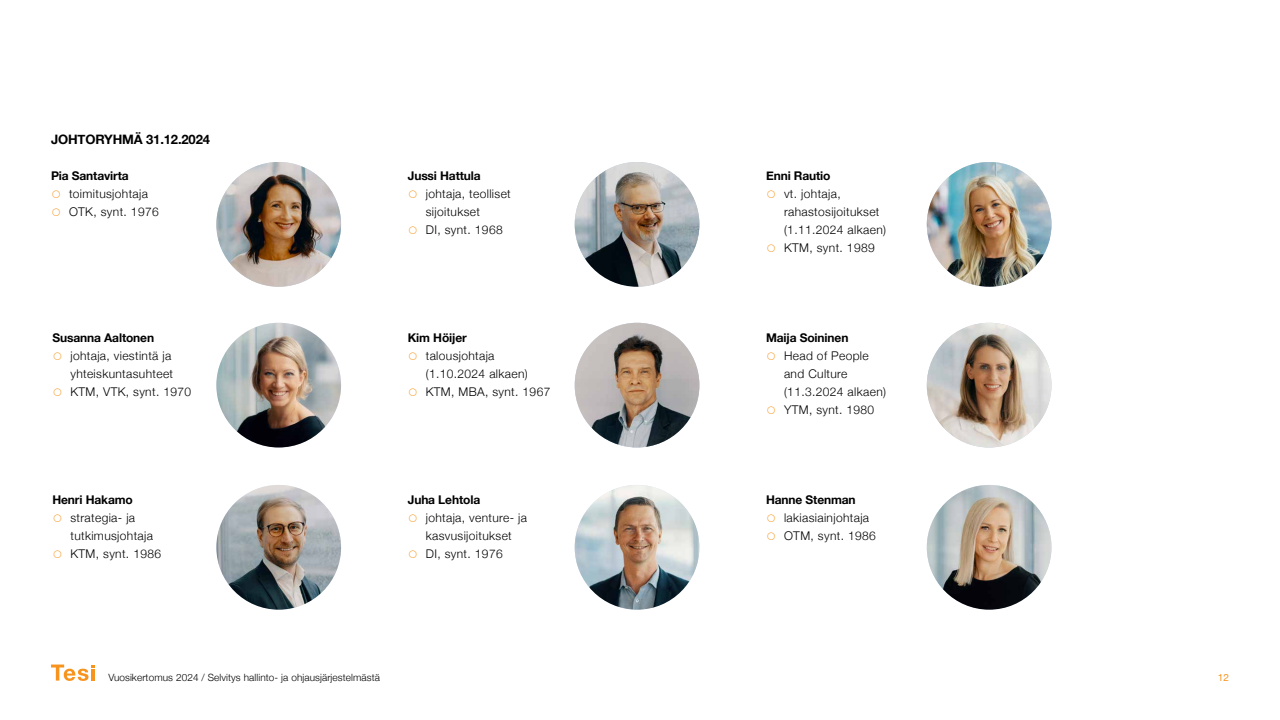
<style>
.page{position:relative;width:1280px;height:720px;background:#fff}
.page>*{position:absolute;margin:0;border:0;box-sizing:border-box;transform-origin:0 0}
.t1{font:700 13px "Helvetica Neue";letter-spacing:-.01em;color:#000}
.t2{font:300 12px/18px "Helvetica Neue";letter-spacing:.03em;color:#000}
.t3{font:700 12px "Helvetica Neue";letter-spacing:-.01em;color:#000}
.t4{font:300 10px "Helvetica Neue";letter-spacing:.01em;color:#000}
.t5{font:10px "Helvetica Neue";color:#f7941d}
.s1{color:#f7941d}
</style>
<div class="page">
<img style="left:575px;top:323px;width:124px;height:125px;border-radius:62px">
<img style="left:927px;top:162px;width:125px;height:125px;border-radius:62px">
<img style="left:575px;top:162px;width:124px;height:125px;border-radius:62px">
<img style="left:216px;top:485px;width:125px;height:125px;border-radius:62px">
<img style="left:216px;top:323px;width:125px;height:125px;border-radius:62px">
<img style="left:216px;top:162px;width:125px;height:125px;border-radius:62px">
<img style="left:927px;top:485px;width:125px;height:125px;border-radius:62px">
<img style="left:575px;top:485px;width:124px;height:125px;border-radius:62px">
<img style="left:927px;top:323px;width:125px;height:125px;border-radius:62px">
<svg style="left:51px;top:665px;width:44px;height:16px"></svg>
<p class="t1" style="left:51px;top:129px;width:161px">JOHTORYHMÄ 31.12.2024</p>
<p class="t3" style="left:51px;top:166px;width:79px">Pia Santavirta</p>
<p class="t2" style="left:51px;top:184px;width:99px"><span class="s1">○</span> toimitusjohtaja</p>
<p class="t2" style="left:51px;top:202px;width:109px"><span class="s1">○</span> OTK, synt. 1976</p>
<p class="t3" style="left:52px;top:328px;width:103px">Susanna Aaltonen</p>
<p class="t2" style="left:52px;top:346px;width:122px;text-align:right"><span class="s1">○</span> johtaja, viestintä ja yhteiskuntasuhteet</p>
<p class="t2" style="left:52px;top:382px;width:140px"><span class="s1">○</span> KTM, VTK, synt. 1970</p>
<p class="t3" style="left:52px;top:490px;width:82px">Henri Hakamo</p>
<p class="t2" style="left:70px;top:508px;width:84px;text-indent:-18px"><span class="s1">○</span> strategia- ja tutkimusjohtaja</p>
<p class="t2" style="left:52px;top:544px;width:110px"><span class="s1">○</span> KTM, synt. 1986</p>
<p class="t3" style="left:408px;top:166px;width:74px">Jussi Hattula</p>
<p class="t2" style="left:426px;top:184px;width:87px;text-indent:-18px"><span class="s1">○</span> johtaja, teolliset sijoitukset</p>
<p class="t2" style="left:408px;top:220px;width:96px"><span class="s1">○</span> DI, synt. 1968</p>
<p class="t3" style="left:408px;top:328px;width:61px">Kim Höijer</p>
<p class="t2" style="left:426px;top:346px;width:103px;text-indent:-18px"><span class="s1">○</span> talousjohtaja (1.10.2024 alkaen)</p>
<p class="t2" style="left:408px;top:382px;width:144px"><span class="s1">○</span> KTM, MBA, synt. 1967</p>
<p class="t3" style="left:408px;top:490px;width:74px">Juha Lehtola</p>
<p class="t2" style="left:408px;top:508px;width:121px;text-align:center"><span class="s1">○</span> johtaja, venture- ja kasvusijoitukset</p>
<p class="t2" style="left:408px;top:544px;width:96px"><span class="s1">○</span> DI, synt. 1976</p>
<p class="t3" style="left:766px;top:166px;width:66px">Enni Rautio</p>
<p class="t2" style="left:784px;top:184px;width:103px;text-indent:-18px"><span class="s1">○</span> vt. johtaja, rahastosijoitukset (1.11.2024 alkaen)</p>
<p class="t2" style="left:766px;top:238px;width:110px"><span class="s1">○</span> KTM, synt. 1989</p>
<p class="t3" style="left:766px;top:328px;width:84px">Maija Soininen</p>
<p class="t2" style="left:784px;top:346px;width:103px;text-indent:-18px"><span class="s1">○</span> Head of People and Culture (11.3.2024 alkaen)</p>
<p class="t2" style="left:766px;top:400px;width:110px"><span class="s1">○</span> YTM, synt. 1980</p>
<p class="t3" style="left:766px;top:490px;width:91px">Hanne Stenman</p>
<p class="t2" style="left:766px;top:508px;width:105px"><span class="s1">○</span> lakiasiainjohtaja</p>
<p class="t2" style="left:766px;top:526px;width:111px"><span class="s1">○</span> OTM, synt. 1986</p>
<p class="t4" style="left:108px;top:669px;width:273px">Vuosikertomus 2024 / Selvitys hallinto- ja ohjausjärjestelmästä</p>
<p class="t5" style="left:1218px;top:670px;width:13px">12</p>
</div>
